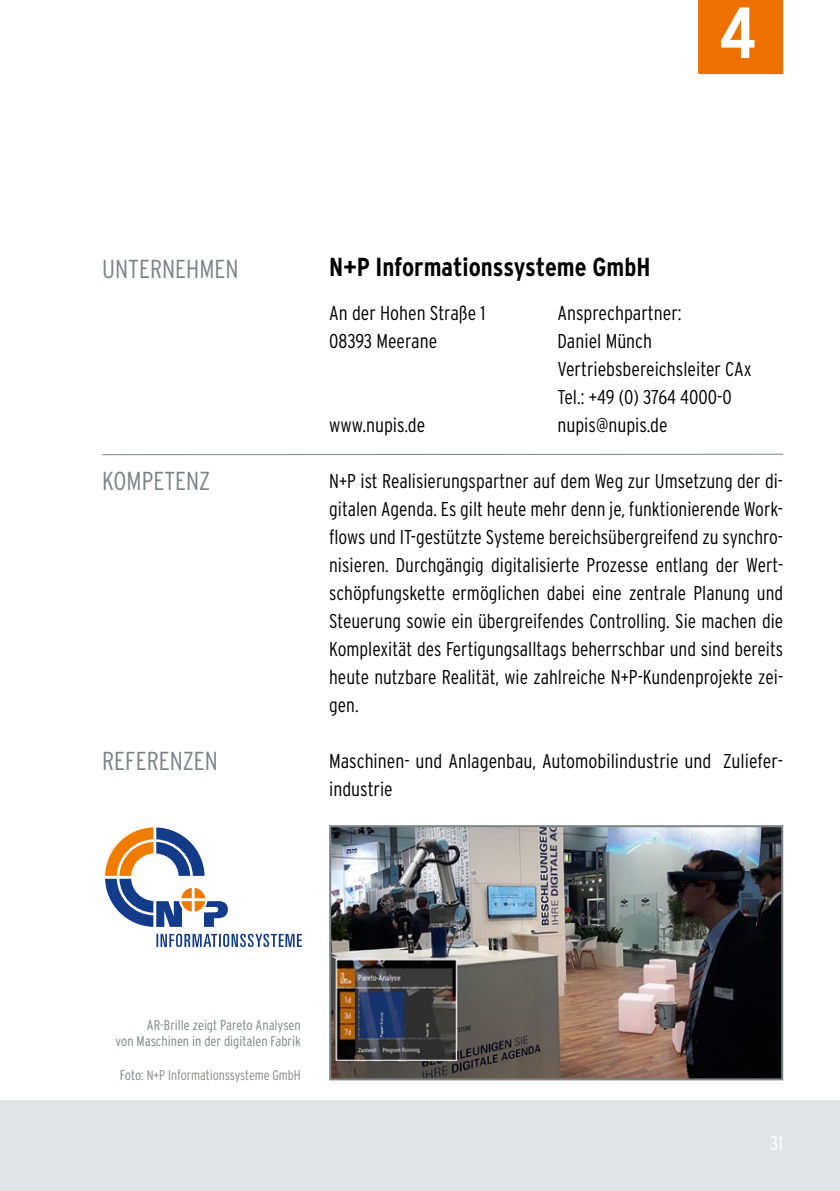
<style>
.page{position:relative;width:840px;height:1191px;background:#fff}
.page>*{position:absolute;margin:0;border:0;box-sizing:border-box;transform-origin:0 0}
.t1{font:700 condensed 72px "Interstate";color:#fff}
.t2{font:300 condensed 26px "Interstate";color:#7c8386}
.t3{font:700 condensed 26px "Interstate";color:#000}
.t4{font:300 condensed 20px/28px "Interstate";color:#000}
.t5{font:300 condensed 20px "Interstate";color:#fff}
.t6{font:300 condensed 14px/16.8px "Interstate";color:#7c8386;text-align:right}
.t7{font:300 condensed 14px "Interstate";color:#878786}
.s1{color:#7c8386}
</style>
<div class="page">
<div style="left:698px;top:0;width:84px;height:74px;background:#ee7100"></div>
<div style="left:0;top:1100px;width:839px;height:91px;background:#e1e4e5"></div>
<img style="left:332px;top:828px;width:447px;height:249px">
<div style="left:329px;top:825px;width:453px;height:255px;border:2px solid #7c8386"></div>
<svg style="left:156px;top:933px;width:146px;height:14px"></svg>
<svg style="left:105px;top:827px;width:123px;height:100px"></svg>
<hr style="left:102px;top:454px;width:680px;height:1px;background:#7c8386">
<h2 class="t2" style="left:102px;top:254px;width:138px">UNTERNEHMEN</h2>
<h2 class="t2" style="left:102px;top:466px;width:110px">KOMPETENZ</h2>
<h2 class="t2" style="left:102px;top:746px;width:117px">REFERENZEN</h2>
<h1 class="t1" style="left:719px;top:-8px;width:38px">4</h1>
<h2 class="t3" style="left:329px;top:252px;width:322px">N+P Informationssysteme GmbH</h2>
<p class="t4" style="left:329px;top:299px;width:158px">An der Hohen Straße 1</p>
<p class="t4" style="left:557px;top:299px;width:126px">Ansprechpartner:</p>
<p class="t4" style="left:329px;top:327px;width:109px">08393 Meerane</p>
<p class="t4" style="left:557px;top:327px;width:196px">Daniel Münch<br>Vertriebsbereichsleiter CAx<br>Tel.: +49 (0) 3764 4000-0</p>
<p class="t4" style="left:329px;top:411px;width:98px">www.nupis.de</p>
<p class="t4" style="left:557px;top:411px;width:112px">nupis@nupis.de</p>
<p class="t4" style="left:329px;top:467px;width:455px;text-align:justify">N+P ist Realisierungspartner auf dem Weg zur Umsetzung der di&shy;gitalen Agenda. Es gilt heute mehr denn je, funktionierende Work&shy;flows und IT-gestützte Systeme bereichsübergreifend zu synchro&shy;nisieren. Durchgängig digitalisierte Prozesse entlang der Wert&shy;schöpfungskette ermöglichen dabei eine zentrale Planung und Steuerung sowie ein übergreifendes Controlling. Sie machen die Komplexität des Fertigungsalltags beherrschbar und sind bereits heute nutzbare Realität, wie zahlreiche N+P-Kundenprojekte zei&shy;gen.</p>
<p class="t4" style="left:329px;top:747px;width:455px">Maschinen- und Anlagenbau, Automobilindustrie und Zuliefer&shy;industrie</p>
<p class="t6" style="left:115px;top:1016px;width:187px">AR-Brille zeigt Pareto Analysen<br>von Maschinen in der digitalen Fabrik</p>
<p class="t7" style="left:120px;top:1067px;width:182px"><span class="s1">Foto:</span> N+P Informationssysteme GmbH</p>
<p class="t5" style="left:769px;top:1132px;width:15px">31</p>
</div>
